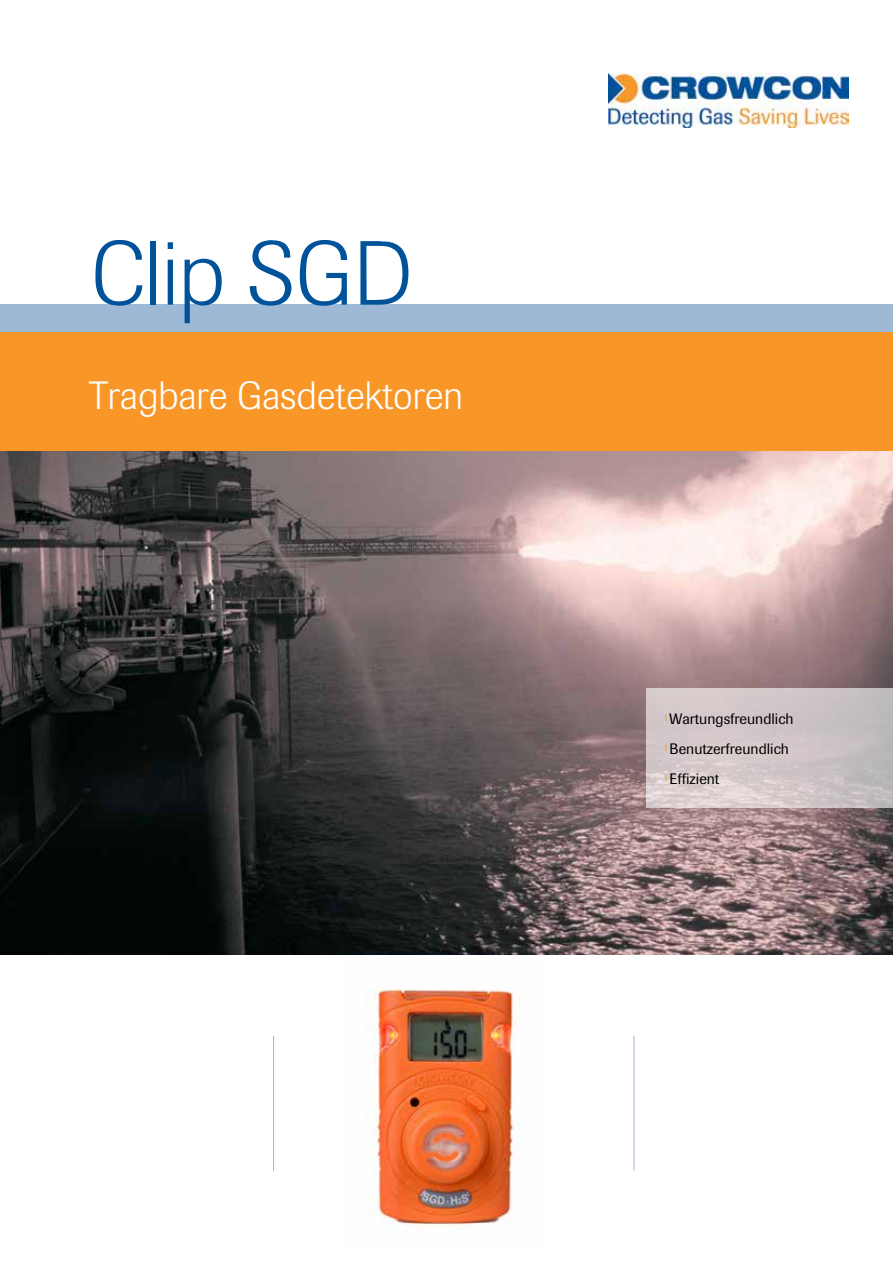
<style>
.page{position:relative;width:893px;height:1263px;background:#fff}
.page>*{position:absolute;margin:0;border:0;box-sizing:border-box;transform-origin:0 0}
.t1{font:300 90px "Imago";color:#00539b}
.t2{font:300 39px "Imago";color:#fff}
.t3{font:15px/30px "Imago";color:#000}
</style>
<div class="page">
<img style="left:0;top:451px;width:893px;height:504px">
<img style="left:608px;top:73px;width:241px;height:54px">
<img style="left:365px;top:989px;width:155px;height:237px">
<svg style="left:646px;top:689px;width:247px;height:119px;background:#cfc6c7"></svg>
<div style="left:0;top:332px;width:893px;height:119px;background:#f89728"></div>
<div style="left:0;top:304px;width:893px;height:28px;background:#9eb9d5"></div>
<hr style="left:273px;top:1036px;width:1px;height:135px;background:#9eb9d5">
<hr style="left:634px;top:1036px;width:1px;height:135px;background:#9eb9d5">
<h1 class="t1" style="left:91px;top:223px;width:324px">Clip SGD</h1>
<h2 class="t2" style="left:89px;top:373px;width:375px">Tragbare Gasdetektoren</h2>
<p class="t3" style="left:665px;top:703px;width:130px"><sup>l</sup> Wartungsfreundlich <sup>l</sup> Benutzerfreundlich <sup>l</sup> Effizient</p>
</div>
